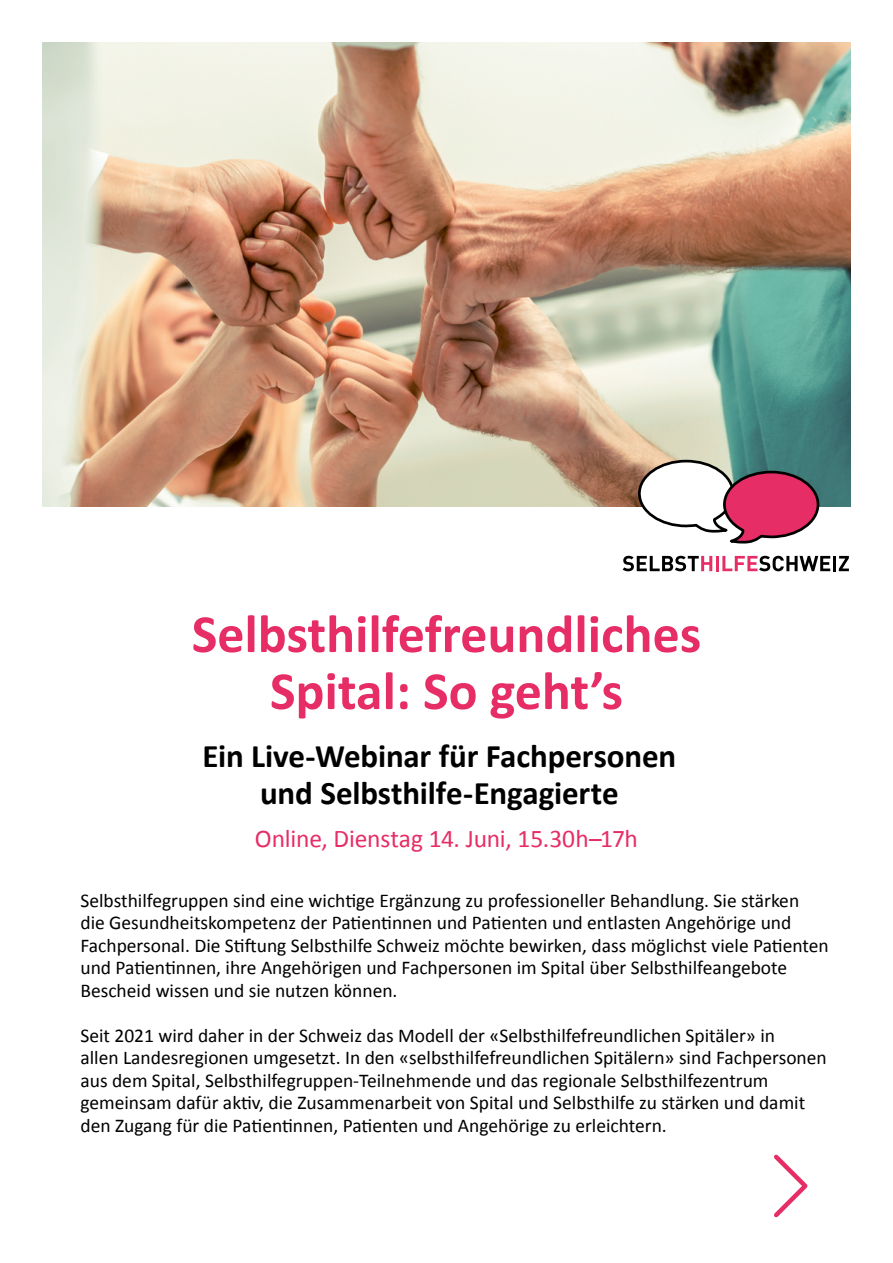
<style>
.page{position:relative;width:893px;height:1263px;background:#fff}
.page>*{position:absolute;margin:0;border:0;box-sizing:border-box;transform-origin:0 0}
.Lauftext{font:700 54px "Calibri";color:#e72d66}
.Headline{font:700 33px "Calibri";letter-spacing:-.005em;color:#000}
.Headline-2{font:25.5px "Calibri";letter-spacing:-.01em;color:#e72d66}
.Lauftext_calibri{font:19.5px/22.5px "Calibri";color:#000}
</style>
<div class="page">
<img style="left:43px;top:43px;width:807px;height:464px">
<svg style="left:637px;top:460px;width:184px;height:84px"></svg>
<svg style="left:623px;top:556px;width:89px;height:15px"></svg>
<hr style="left:716px;top:556px;width:3px;height:15px;background:#e72d66">
<svg style="left:722px;top:556px;width:108px;height:15px"></svg>
<hr style="left:833px;top:556px;width:3px;height:15px;background:#000">
<svg style="left:839px;top:556px;width:10px;height:15px"></svg>
<svg style="left:774px;top:1154px;width:34px;height:64px"></svg>
<p class="Lauftext" style="left:192px;top:596px;width:511px">Selbsthilfefreundliches</p>
<p class="Lauftext" style="left:270px;top:653px;width:355px">Spital: So geht’s</p>
<p class="Headline" style="left:203px;top:732px;width:475px">Ein Live-Webinar für Fachpersonen</p>
<p class="Headline" style="left:260px;top:770px;width:360px">und Selbsthilfe-Engagierte</p>
<p class="Headline-2" style="left:255px;top:821px;width:385px">Online, Dienstag 14. Juni, 15.30h–17h</p>
<p class="Lauftext_calibri" style="left:80px;top:889px;width:720px">Selbsthilfegruppen sind eine wichtige Ergänzung zu professioneller Behandlung. Sie stärken</p>
<p class="Lauftext_calibri" style="left:80px;top:911px;width:750px">die Gesundheitskompetenz der Patientinnen und Patienten und entlasten Angehörige und<br>Fachpersonal. Die Stiftung Selbsthilfe Schweiz möchte bewirken, dass möglichst viele Patienten und Patientinnen, ihre Angehörigen und Fachpersonen im Spital über Selbsthilfeangebote</p>
<p class="Lauftext_calibri" style="left:80px;top:979px;width:319px">Bescheid wissen und sie nutzen können.</p>
<p class="Lauftext_calibri" style="left:80px;top:1024px;width:696px">Seit 2021 wird daher in der Schweiz das Modell der «Selbsthilfefreundlichen Spitäler» in</p>
<p class="Lauftext_calibri" style="left:80px;top:1046px;width:748px">allen Landesregionen umgesetzt. In den «selbsthilfefreundlichen Spitälern» sind Fachpersonen aus dem Spital, Selbsthilfegruppen-Teilnehmende und das regionale Selbsthilfezentrum</p>
<p class="Lauftext_calibri" style="left:80px;top:1091px;width:726px">gemeinsam dafür aktiv, die Zusammenarbeit von Spital und Selbsthilfe zu stärken und damit den Zugang für die Patientinnen, Patienten und Angehörige zu erleichtern.</p>
</div>
